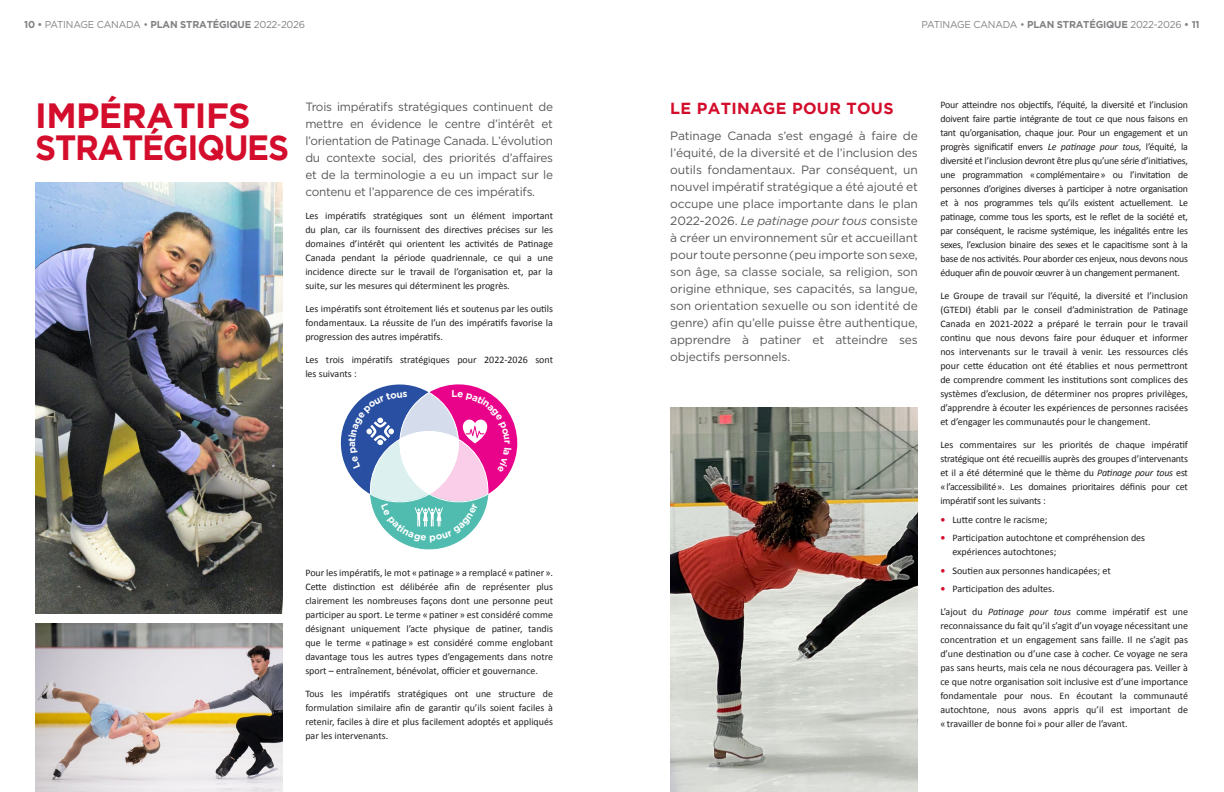
<style>
.page{position:relative;width:1224px;height:792px;background:#fff}
.page>*{position:absolute;margin:0;border:0;box-sizing:border-box;transform-origin:0 0}
.t1{font:700 35px/32.6px "Gotham HTF";letter-spacing:-.04em;color:#d30d2b}
.t2{font:700 16px "Gotham HTF";letter-spacing:.02em;color:#d30d2b}
.t3{font:12px/17px "Gotham HTF";letter-spacing:-.02em;color:#57585a;text-align:justify}
.t4{font:10px/14px "Calibri";color:#231f20;text-align:justify}
.t5{font:10px "Gotham HTF";letter-spacing:-.02em;color:#808285}
.t6{font:700 9.8px "Gotham";color:#fff}
.s1{font-weight:700}
.s2{font-style:italic}
.s3{font-weight:700;color:#d30d2b}
</style>
<div class="page">
<img style="left:35px;top:183px;width:248px;height:430px">
<img style="left:35px;top:624px;width:248px;height:168px">
<img style="left:670px;top:408px;width:248px;height:384px">
<svg style="left:340px;top:384px;width:177px;height:166px"></svg>
<p class="t5" style="left:24px;top:19px;width:283px"><span class="s1">10 •</span> PATINAGE CANADA • <span class="s1">PLAN STRATÉGIQUE</span> 2022-2026</p>
<p class="t5" style="left:922px;top:19px;width:280px">PATINAGE CANADA • <span class="s1">PLAN STRATÉGIQUE</span> 2022-2026 <span class="s1">• 11</span></p>
<h1 class="t1" style="left:35px;top:98px;width:255px">IMPÉRATIFS<br>STRATÉGIQUES</h1>
<p class="t3" style="left:305px;top:98px;width:249px">Trois impératifs stratégiques continuent de mettre en évidence le centre d’intérêt et l’orientation de Patinage Canada. L’évolution du contexte social, des priorités d’affaires et de la terminologie a eu un impact sur le contenu et l’apparence de ces impératifs.</p>
<p class="t4" style="left:305px;top:208px;width:249px">Les impératifs stratégiques sont un élément important du plan, car ils fournissent des directives précises sur les domaines d’intérêt qui orientent les activités de Patinage Canada pendant la période quadriennale, ce qui a une incidence directe sur le travail de l’organisation et, par la suite, sur les mesures qui déterminent les progrès.</p>
<p class="t4" style="left:305px;top:301px;width:249px">Les impératifs sont étroitement liés et soutenus par les outils fondamentaux. La réussite de l’un des impératifs favorise la progression des autres impératifs.</p>
<p class="t4" style="left:305px;top:352px;width:249px">Les trois impératifs stratégiques pour 2022-2026 sont les suivants :</p>
<p class="t6" style="left:451px;top:387px;width:8px">L</p>
<p class="t4" style="left:305px;top:565px;width:249px">Pour les impératifs, le mot «patinage» a remplacé «patiner».<br>Cette distinction est délibérée afin de représenter plus clairement les nombreuses façons dont une personne peut participer au sport. Le terme «patiner» est considéré comme désignant uniquement l’acte physique de patiner, tandis que le terme «patinage» est considéré comme englobant davantage tous les autres types d’engagements dans notre sport – entraînement, bénévolat, officier et gouvernance.</p>
<p class="t4" style="left:305px;top:686px;width:249px">Tous les impératifs stratégiques ont une structure de formulation similaire afin de garantir qu’ils soient faciles à retenir, faciles à dire et plus facilement adoptés et appliqués par les intervenants.</p>
<h2 class="t2" style="left:670px;top:99px;width:225px">LE PATINAGE POUR TOUS</h2>
<p class="t3" style="left:670px;top:127px;width:249px">Patinage Canada s’est engagé à faire de l’équité, de la diversité et de l’inclusion des outils fondamentaux. Par conséquent, un nouvel impératif stratégique a été ajouté et occupe une place importante dans le plan 2022-2026. <span class="s2">Le patinage pour tous</span> consiste à créer un environnement sûr et accueillant pour toute personne (peu importe son sexe, son âge, sa classe sociale, sa religion, son origine ethnique, ses capacités, sa langue, son orientation sexuelle ou son identité de genre) afin qu’elle puisse être authentique, apprendre à patiner et atteindre ses objectifs personnels.</p>
<p class="t4" style="left:940px;top:97px;width:249px">Pour atteindre nos objectifs, l’équité, la diversité et l’inclusion doivent faire partie intégrante de tout ce que nous faisons en tant qu’organisation, chaque jour. Pour un engagement et un progrès significatif envers <span class="s2">Le patinage pour tous</span>, l’équité, la diversité et l’inclusion devront être plus qu’une série d’initiatives, une programmation «complémentaire» ou l’invitation de personnes d’origines diverses à participer à notre organisation et à nos programmes tels qu’ils existent actuellement. Le patinage, comme tous les sports, est le reflet de la société et, par conséquent, le racisme systémique, les inégalités entre les sexes, l’exclusion binaire des sexes et le capacitisme sont à la base de nos activités. Pour aborder ces enjeux, nous devons nous éduquer afin de pouvoir œuvrer à un changement permanent.</p>
<p class="t4" style="left:940px;top:288px;width:249px">Le Groupe de travail sur l’équité, la diversité et l’inclusion (GTEDI) établi par le conseil d’administration de Patinage Canada en 2021-2022 a préparé le terrain pour le travail continu que nous devons faire pour éduquer et informer nos intervenants sur le travail à venir. Les ressources clés pour cette éducation ont été établies et nous permettront de comprendre comment les institutions sont complices des systèmes d’exclusion, de déterminer nos propres privilèges, d’apprendre à écouter les expériences de personnes racisées et d’engager les communautés pour le changement.</p>
<p class="t4" style="left:940px;top:437px;width:249px">Les commentaires sur les priorités de chaque impératif stratégique ont été recueillis auprès des groupes d’intervenants et il a été déterminé que le thème du <span class="s2">Patinage pour tous</span> est «l’accessibilité». Les domaines prioritaires définis pour cet impératif sont les suivants :</p>
<p class="t4" style="left:940px;top:512px;width:109px"><span class="s3">•</span> Lutte contre le racisme;</p>
<p class="t4" style="left:952px;top:530px;width:194px;text-indent:-12px"><span class="s3">•</span> Participation autochtone et compréhension des expériences autochtones;</p>
<p class="t4" style="left:940px;top:563px;width:172px"><span class="s3">•</span> Soutien aux personnes handicapées; et</p>
<p class="t4" style="left:940px;top:581px;width:116px"><span class="s3">•</span> Participation des adultes.</p>
<p class="t4" style="left:940px;top:604px;width:249px">L’ajout du <span class="s2">Patinage pour tous</span> comme impératif est une reconnaissance du fait qu’il s’agit d’un voyage nécessitant une concentration et un engagement sans faille. Il ne s’agit pas d’une destination ou d’une case à cocher. Ce voyage ne sera pas sans heurts, mais cela ne nous découragera pas. Veiller à ce que notre organisation soit inclusive est d’une importance fondamentale pour nous. En écoutant la communauté autochtone, nous avons appris qu’il est important de «travailler de bonne foi» pour aller de l’avant.</p>
</div>
